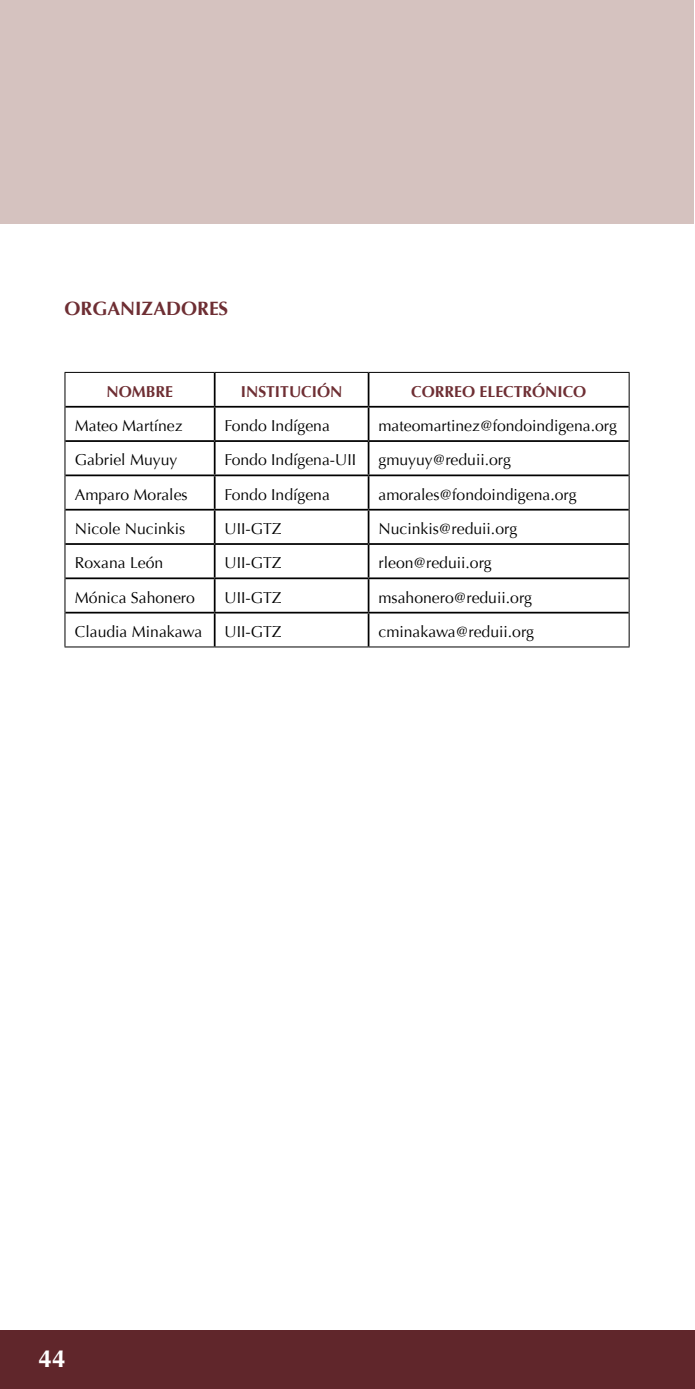
<style>
.page{position:relative;width:695px;height:1389px;background:#fff}
.page>*{position:absolute;margin:0;border:0;box-sizing:border-box;transform-origin:0 0}
.t1{font:700 24.5px "Optima";color:#fff}
.t2{font:700 19.25px "Optima";color:#6e2e33}
.t3{font:15.75px "Optima";color:#000}
.t4{font:700 15.75px "Optima";color:#6e2e33}
</style>
<div class="page">
<div style="left:0;top:0;width:693px;height:223px;background:#d5c2bf"></div>
<div style="left:0;top:1330px;width:694px;height:59px;background:#60262b"></div>
<hr style="left:214px;top:373px;width:1px;height:33px;background:#000">
<hr style="left:367px;top:373px;width:2px;height:33px;background:#000">
<hr style="left:65px;top:406px;width:150px;height:2px;background:#000">
<hr style="left:215px;top:406px;width:153px;height:2px;background:#000">
<hr style="left:214px;top:408px;width:1px;height:32px;background:#000">
<hr style="left:368px;top:406px;width:260px;height:2px;background:#000">
<hr style="left:367px;top:408px;width:2px;height:32px;background:#000">
<hr style="left:65px;top:440px;width:150px;height:2px;background:#000">
<hr style="left:215px;top:440px;width:153px;height:2px;background:#000">
<hr style="left:214px;top:442px;width:1px;height:33px;background:#000">
<hr style="left:368px;top:440px;width:260px;height:2px;background:#000">
<hr style="left:367px;top:442px;width:2px;height:33px;background:#000">
<hr style="left:65px;top:475px;width:150px;height:1px;background:#000">
<hr style="left:215px;top:475px;width:153px;height:1px;background:#000">
<hr style="left:214px;top:476px;width:1px;height:33px;background:#000">
<hr style="left:368px;top:475px;width:260px;height:1px;background:#000">
<hr style="left:367px;top:476px;width:2px;height:33px;background:#000">
<hr style="left:65px;top:509px;width:150px;height:2px;background:#000">
<hr style="left:215px;top:509px;width:153px;height:2px;background:#000">
<hr style="left:214px;top:511px;width:1px;height:32px;background:#000">
<hr style="left:368px;top:509px;width:260px;height:2px;background:#000">
<hr style="left:367px;top:511px;width:2px;height:32px;background:#000">
<hr style="left:65px;top:543px;width:150px;height:2px;background:#000">
<hr style="left:215px;top:543px;width:153px;height:2px;background:#000">
<hr style="left:214px;top:545px;width:1px;height:32px;background:#000">
<hr style="left:368px;top:543px;width:260px;height:2px;background:#000">
<hr style="left:367px;top:545px;width:2px;height:32px;background:#000">
<hr style="left:65px;top:577px;width:150px;height:2px;background:#000">
<hr style="left:215px;top:577px;width:153px;height:2px;background:#000">
<hr style="left:214px;top:579px;width:1px;height:33px;background:#000">
<hr style="left:368px;top:577px;width:260px;height:2px;background:#000">
<hr style="left:367px;top:579px;width:2px;height:33px;background:#000">
<hr style="left:65px;top:612px;width:150px;height:2px;background:#000">
<hr style="left:215px;top:612px;width:153px;height:2px;background:#000">
<hr style="left:214px;top:614px;width:1px;height:33px;background:#000">
<hr style="left:368px;top:612px;width:260px;height:2px;background:#000">
<hr style="left:367px;top:614px;width:2px;height:33px;background:#000">
<hr style="left:64px;top:372px;width:151px;height:1px;background:#000">
<hr style="left:64px;top:373px;width:1px;height:34px;background:#000">
<hr style="left:215px;top:372px;width:153px;height:1px;background:#000">
<hr style="left:368px;top:372px;width:261px;height:1px;background:#000">
<hr style="left:628px;top:373px;width:1px;height:34px;background:#000">
<hr style="left:64px;top:407px;width:1px;height:34px;background:#000">
<hr style="left:628px;top:407px;width:1px;height:34px;background:#000">
<hr style="left:64px;top:441px;width:1px;height:34px;background:#000">
<hr style="left:628px;top:441px;width:1px;height:34px;background:#000">
<hr style="left:64px;top:475px;width:1px;height:35px;background:#000">
<hr style="left:628px;top:475px;width:1px;height:35px;background:#000">
<hr style="left:64px;top:510px;width:1px;height:34px;background:#000">
<hr style="left:628px;top:510px;width:1px;height:34px;background:#000">
<hr style="left:64px;top:544px;width:1px;height:34px;background:#000">
<hr style="left:628px;top:544px;width:1px;height:34px;background:#000">
<hr style="left:64px;top:578px;width:1px;height:35px;background:#000">
<hr style="left:628px;top:578px;width:1px;height:35px;background:#000">
<hr style="left:64px;top:613px;width:1px;height:34px;background:#000">
<hr style="left:628px;top:613px;width:1px;height:34px;background:#000">
<hr style="left:64px;top:647px;width:151px;height:1px;background:#000">
<hr style="left:215px;top:647px;width:153px;height:1px;background:#000">
<hr style="left:368px;top:647px;width:261px;height:1px;background:#000">
<p class="t2" style="left:64px;top:298px;width:129px">ORGAN IZADORES</p>
<p class="t4" style="left:106px;top:382px;width:12px">NOMBRE</p>
<p class="t4" style="left:241px;top:382px;width:101px">INSTITUCIÓN</p>
<p class="t4" style="left:411px;top:382px;width:22px">CORREO</p>
<p class="t4" style="left:479px;top:382px;width:107px">ELECTRÓN ICO</p>
<p class="t3" style="left:75px;top:417px;width:109px">Mateo Martínez</p>
<p class="t3" style="left:224px;top:417px;width:107px">Fondo Indígena</p>
<p class="t3" style="left:378px;top:417px;width:240px">mateomartinez@fondoindigena.org</p>
<p class="t3" style="left:75px;top:451px;width:104px">Gabriel Muyuy</p>
<p class="t3" style="left:224px;top:451px;width:133px">Fondo Indígena-UII</p>
<p class="t3" style="left:378px;top:451px;width:134px">gmuyuy@reduii.org</p>
<p class="t3" style="left:75px;top:485px;width:114px">Amparo Morales</p>
<p class="t3" style="left:224px;top:485px;width:107px">Fondo Indígena</p>
<p class="t3" style="left:378px;top:485px;width:199px">amorales@fondoindigena.org</p>
<p class="t3" style="left:75px;top:520px;width:112px">Nicole Nucinkis</p>
<p class="t3" style="left:224px;top:520px;width:58px">UII-GTZ</p>
<p class="t3" style="left:378px;top:520px;width:140px">Nucinkis@reduii.org</p>
<p class="t3" style="left:75px;top:554px;width:90px">Roxana León</p>
<p class="t3" style="left:224px;top:554px;width:58px">UII-GTZ</p>
<p class="t3" style="left:378px;top:554px;width:115px">rleon@reduii.org</p>
<p class="t3" style="left:75px;top:588px;width:121px">Mónica Sahonero</p>
<p class="t3" style="left:224px;top:588px;width:58px">UII-GTZ</p>
<p class="t3" style="left:378px;top:588px;width:155px">msahonero@reduii.org</p>
<p class="t3" style="left:75px;top:623px;width:129px">Claudia Minakawa</p>
<p class="t3" style="left:224px;top:623px;width:58px">UII-GTZ</p>
<p class="t3" style="left:378px;top:623px;width:157px">cminakawa@reduii.org</p>
<h1 class="t1" style="left:38px;top:1344px;width:29px">44</h1>
</div>
